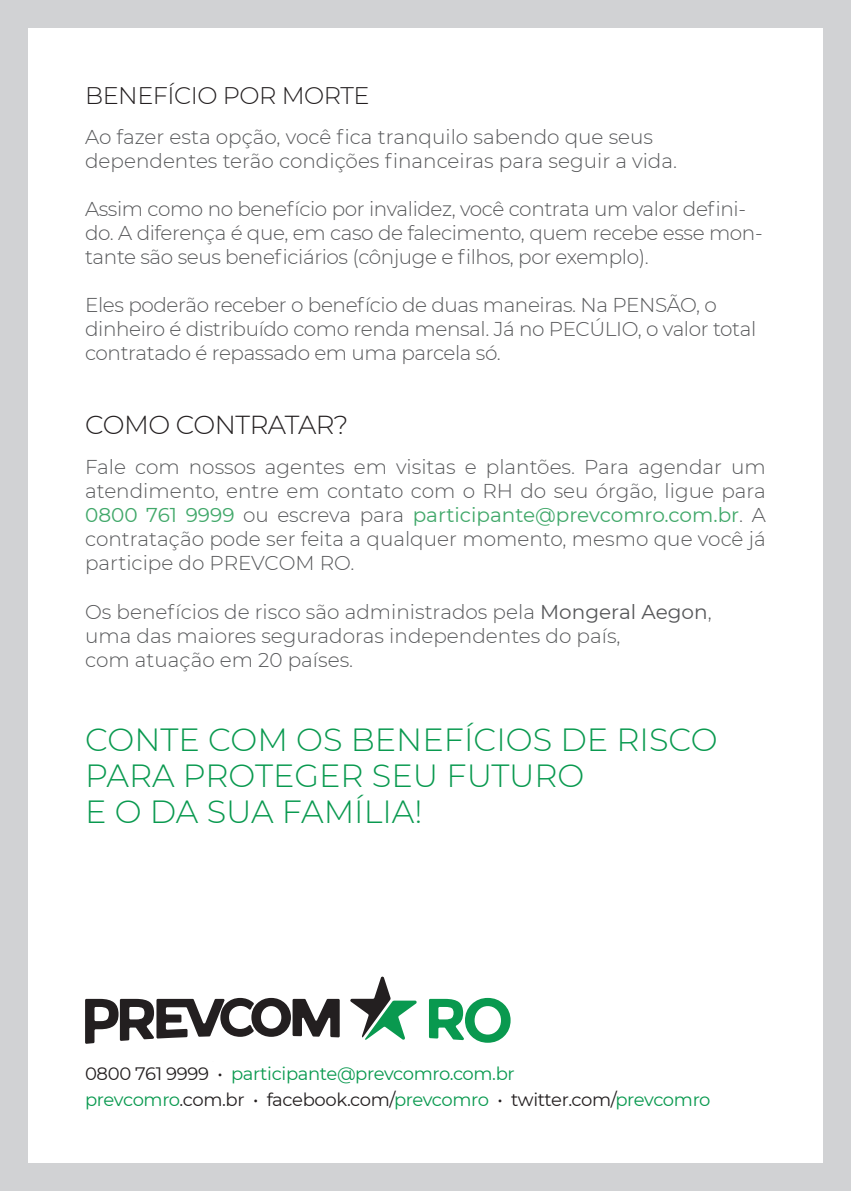
<style>
.page{position:relative;width:851px;height:1191px;background:#fff}
.page>*{position:absolute;margin:0;border:0;box-sizing:border-box;transform-origin:0 0}
.t1{font:300 32px/36px "Montserrat";color:#09994f}
.t2{font:300 26px "Montserrat";letter-spacing:-.02em;color:#231f20}
.t3{font:300 24px "Montserrat";letter-spacing:-.02em;color:#231f20}
.t4{font:300 20px/24px "Montserrat";letter-spacing:-.02em;color:#57585a}
.t5{font:300 20px/24px "Montserrat";color:#57585a}
.t6{font:18px "Montserrat";letter-spacing:-.03em;color:#231f20}
.t7{font:18px "Montserrat";letter-spacing:-.02em;color:#09994f}
.s1{font-weight:400;color:#41a86a}
.s2{font-weight:400}
.s3{color:#231f20}
.s4{color:#09994f}
</style>
<div class="page">
<div style="left:0;top:0;width:850px;height:1191px;background:#d1d2d4"></div>
<div style="left:28px;top:28px;width:794px;height:1134px;background:#fff"></div>
<svg style="left:85px;top:998px;width:254px;height:45px"></svg>
<svg style="left:429px;top:998px;width:81px;height:44px"></svg>
<svg style="left:350px;top:976px;width:67px;height:63px"></svg>
<p class="t3" style="left:85px;top:79px;width:286px">BENEFÍCIO POR MORTE</p>
<p class="t5" style="left:85px;top:125px;width:593px">Ao fazer esta opção, você fica tranquilo sabendo que seus dependentes terão condições financeiras para seguir a vida.</p>
<p class="t4" style="left:85px;top:197px;width:679px">Assim como no benefício por invalidez, você contrata um valor defini&shy;do. A diferença é que, em caso de falecimento, quem recebe esse mon&shy;tante são seus beneficiários (cônjuge e filhos, por exemplo).</p>
<p class="t4" style="left:85px;top:293px;width:672px">Eles poderão receber o benefício de duas maneiras. Na PENSÃO, o dinheiro é distribuído como renda mensal. Já no PECÚLIO, o valor total contratado é repassado em uma parcela só.</p>
<p class="t2" style="left:85px;top:407px;width:265px">COMO CONTRATAR?</p>
<p class="t4" style="left:85px;top:455px;width:682px;text-align:justify">Fale com nossos agentes em visitas e plantões. Para agendar um atendimento, entre em contato com o RH do seu órgão, ligue para <span class="s1">0800 761 9999</span> ou escreva para <span class="s1">participante@prevcomro.com.br</span>. A contratação pode ser feita a qualquer momento, mesmo que você já participe do PREVCOM RO.</p>
<p class="t5" style="left:85px;top:599px;width:628px">Os benefícios de risco são administrados pela <span class="s2">Mongeral Aegon</span>,</p>
<p class="t5" style="left:85px;top:623px;width:537px">uma das maiores seguradoras independentes do país,</p>
<p class="t5" style="left:85px;top:647px;width:269px">com atuação em 20 países.</p>
<p class="t1" style="left:85px;top:720px;width:634px">CONTE COM OS BENEFÍCIOS DE RISCO<br>PARA PROTEGER SEU FUTURO</p>
<p class="t1" style="left:85px;top:792px;width:339px">E O DA SUA FAMÍLIA!</p>
<p class="t7" style="left:85px;top:1061px;width:431px"><span class="s3">0800 761 9999 •</span> participante@prevcomro.com.br</p>
<p class="t6" style="left:85px;top:1087px;width:627px"><span class="s4">prevcomro</span>.com.br • facebook.com/<span class="s4">prevcomro</span> • twitter.com/<span class="s4">prevcomro</span></p>
</div>
